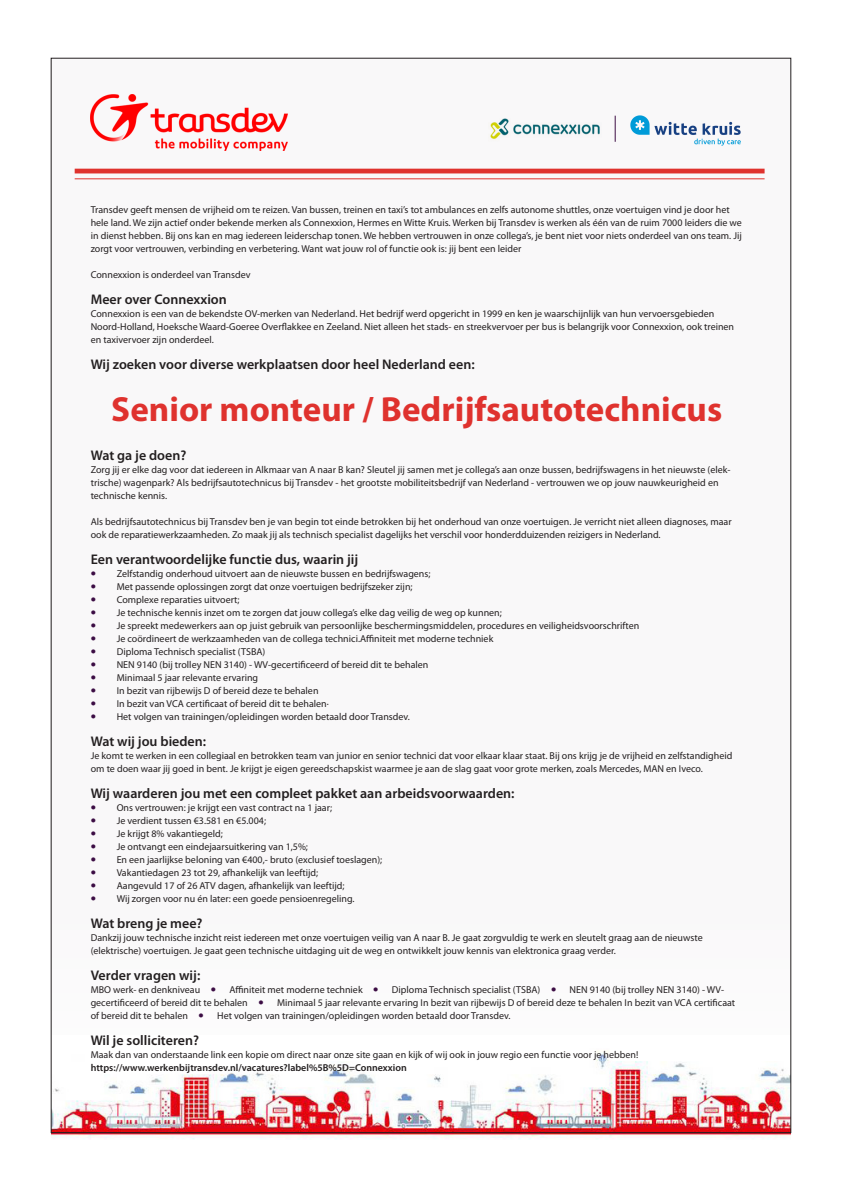
<style>
.page{position:relative;width:842px;height:1191px;background:#fff}
.page>*{position:absolute;margin:0;border:0;box-sizing:border-box;transform-origin:0 0}
.t1{font:700 35px "Myriad Pro";color:#df322e}
.t2{font:600 14px "Myriad Pro";color:#231f20}
.t3{font:10px/13px "Myriad Pro";color:#231f20}
.t4{font:600 10px "Myriad Pro";color:#231f20}
.s1{color:#3c0d44}
</style>
<div class="page">
<div style="left:51px;top:58px;width:740px;height:1019px;background:#f9f8f9"></div>
<img style="left:51px;top:1054px;width:740px;height:86px">
<hr style="left:75px;top:169px;width:689px;height:4px;background:#df322e">
<hr style="left:75px;top:178px;width:689px;height:1px;background:#df322e">
<img style="left:91px;top:94px;width:196px;height:56px">
<img style="left:630px;top:116px;width:110px;height:30px">
<img style="left:490px;top:118px;width:110px;height:21px">
<svg style="left:615px;top:116px;width:1px;height:26px"></svg>
<p class="t3" style="left:91px;top:203px;width:653px">Transdev geeft mensen de vrijheid om te reizen. Van bussen, treinen en taxi’s tot ambulances en zelfs autonome shuttles, onze voertuigen vind je door het hele land. We zijn actief onder bekende merken als Connexxion, Hermes en Witte Kruis. Werken bij Transdev is werken als één van de ruim 7000 leiders die we in dienst hebben. Bij ons kan en mag iedereen leiderschap tonen. We hebben vertrouwen in onze collega’s, je bent niet voor niets onderdeel van ons team. Jij zorgt voor vertrouwen, verbinding en verbetering. Want wat jouw rol of functie ook is: jij bent een leider</p>
<p class="t3" style="left:91px;top:268px;width:161px">Connexxion is onderdeel van Transdev</p>
<p class="t2" style="left:91px;top:290px;width:138px">Meer over Connexxion</p>
<p class="t3" style="left:91px;top:307px;width:645px">Connexxion is een van de bekendste OV-merken van Nederland. Het bedrijf werd opgericht in 1999 en ken je waarschijnlijk van hun vervoersgebieden<br>Noord-Holland, Hoeksche Waard-Goeree Overflakkee en Zeeland. Niet alleen het stads- en streekvervoer per bus is belangrijk voor Connexxion, ook treinen en taxivervoer zijn onderdeel.</p>
<p class="t2" style="left:91px;top:355px;width:385px">Wij zoeken voor diverse werkplaatsen door heel Nederland een:</p>
<p class="t1" style="left:111px;top:386px;width:612px">Senior monteur / Bedrijfsautotechnicus</p>
<p class="t2" style="left:91px;top:446px;width:97px">Wat ga je doen?</p>
<p class="t3" style="left:91px;top:463px;width:641px">Zorg jij er elke dag voor dat iedereen in Alkmaar van A naar B kan? Sleutel jij samen met je collega’s aan onze bussen, bedrijfswagens in het nieuwste (elek&shy;trische) wagenpark? Als bedrijfsautotechnicus bij Transdev - het grootste mobiliteitsbedrijf van Nederland - vertrouwen we op jouw nauwkeurigheid en technische kennis.</p>
<p class="t3" style="left:91px;top:515px;width:642px">Als bedrijfsautotechnicus bij Transdev ben je van begin tot einde betrokken bij het onderhoud van onze voertuigen. Je verricht niet alleen diagnoses, maar ook de reparatiewerkzaamheden. Zo maak jij als technisch specialist dagelijks het verschil voor honderdduizenden reizigers in Nederland.</p>
<p class="t2" style="left:91px;top:550px;width:269px">Een verantwoordelijke functie dus, waarin jij</p>
<p class="t3" style="left:91px;top:567px;width:341px"><span class="s1">●</span> Zelfstandig onderhoud uitvoert aan de nieuwste bussen en bedrijfswagens;</p>
<p class="t3" style="left:91px;top:580px;width:323px"><span class="s1">●</span> Met passende oplossingen zorgt dat onze voertuigen bedrijfszeker zijn;</p>
<p class="t3" style="left:91px;top:593px;width:150px"><span class="s1">●</span> Complexe reparaties uitvoert;</p>
<p class="t3" style="left:91px;top:606px;width:413px"><span class="s1">●</span> Je technische kennis inzet om te zorgen dat jouw collega’s elke dag veilig de weg op kunnen;</p>
<p class="t3" style="left:91px;top:619px;width:550px"><span class="s1">●</span> Je spreekt medewerkers aan op juist gebruik van persoonlijke beschermingsmiddelen, procedures en veiligheidsvoorschriften</p>
<p class="t3" style="left:91px;top:632px;width:404px"><span class="s1">●</span> Je coördineert de werkzaamheden van de collega technici.Affiniteit met moderne techniek</p>
<p class="t3" style="left:91px;top:645px;width:176px"><span class="s1">●</span> Diploma Technisch specialist (TSBA)</p>
<p class="t3" style="left:91px;top:658px;width:339px"><span class="s1">●</span> NEN 9140 (bij trolley NEN 3140) - WV-gecertificeerd of bereid dit te behalen</p>
<p class="t3" style="left:91px;top:671px;width:169px"><span class="s1">●</span> Minimaal 5 jaar relevante ervaring</p>
<p class="t3" style="left:91px;top:684px;width:229px"><span class="s1">●</span> In bezit van rijbewijs D of bereid deze te behalen</p>
<p class="t3" style="left:91px;top:697px;width:240px"><span class="s1">●</span> In bezit van VCA certificaat of bereid dit te behalen·</p>
<p class="t3" style="left:91px;top:710px;width:321px"><span class="s1">●</span> Het volgen van trainingen/opleidingen worden betaald door Transdev.</p>
<p class="t2" style="left:91px;top:732px;width:117px">Wat wij jou bieden:</p>
<p class="t3" style="left:91px;top:749px;width:643px">Je komt te werken in een collegiaal en betrokken team van junior en senior technici dat voor elkaar klaar staat. Bij ons krijg je de vrijheid en zelfstandigheid om te doen waar jij goed in bent. Je krijgt je eigen gereedschapskist waarmee je aan de slag gaat voor grote merken, zoals Mercedes, MAN en Iveco.</p>
<p class="t2" style="left:91px;top:784px;width:425px">Wij waarderen jou met een compleet pakket aan arbeidsvoorwaarden:</p>
<p class="t3" style="left:91px;top:801px;width:243px"><span class="s1">●</span> Ons vertrouwen: je krijgt een vast contract na 1 jaar;</p>
<p class="t3" style="left:91px;top:814px;width:177px"><span class="s1">●</span> Je verdient tussen €3.581 en €5.004;</p>
<p class="t3" style="left:91px;top:827px;width:134px"><span class="s1">●</span> Je krijgt 8% vakantiegeld;</p>
<p class="t3" style="left:91px;top:840px;width:219px"><span class="s1">●</span> Je ontvangt een eindejaarsuitkering van 1,5%;</p>
<p class="t3" style="left:91px;top:853px;width:293px"><span class="s1">●</span> En een jaarlijkse beloning van €400,- bruto (exclusief toeslagen);</p>
<p class="t3" style="left:91px;top:866px;width:229px"><span class="s1">●</span> Vakantiedagen 23 tot 29, afhankelijk van leeftijd;</p>
<p class="t3" style="left:91px;top:879px;width:255px"><span class="s1">●</span> Aangevuld 17 of 26 ATV dagen, afhankelijk van leeftijd;</p>
<p class="t3" style="left:91px;top:892px;width:265px"><span class="s1">●</span> Wij zorgen voor nu én later: een goede pensioenregeling.</p>
<p class="t2" style="left:91px;top:914px;width:113px">Wat breng je mee?</p>
<p class="t3" style="left:91px;top:931px;width:613px">Dankzij jouw technische inzicht reist iedereen met onze voertuigen veilig van A naar B. Je gaat zorgvuldig te werk en sleutelt graag aan de nieuwste</p>
<p class="t3" style="left:91px;top:944px;width:527px">(elektrische) voertuigen. Je gaat geen technische uitdaging uit de weg en ontwikkelt jouw kennis van elektronica graag verder.</p>
<p class="t2" style="left:91px;top:966px;width:111px">Verder vragen wij:</p>
<p class="t3" style="left:91px;top:983px;width:127px">MBO werk- en denkniveau <span class="s1">●</span></p>
<p class="t3" style="left:229px;top:983px;width:151px">Affiniteit met moderne techniek <span class="s1">●</span></p>
<p class="t3" style="left:392px;top:983px;width:166px">Diploma Technisch specialist (TSBA) <span class="s1">●</span></p>
<p class="t3" style="left:570px;top:983px;width:156px">NEN 9140 (bij trolley NEN 3140) - WV-</p>
<p class="t3" style="left:91px;top:996px;width:174px">gecertificeerd of bereid dit te behalen <span class="s1">●</span></p>
<p class="t3" style="left:277px;top:996px;width:460px">Minimaal 5 jaar relevante ervaring In bezit van rijbewijs D of bereid deze te behalen In bezit van VCA certificaat</p>
<p class="t3" style="left:91px;top:1009px;width:115px">of bereid dit te behalen <span class="s1">●</span></p>
<p class="t3" style="left:217px;top:1009px;width:295px">Het volgen van trainingen/opleidingen worden betaald door Transdev.</p>
<p class="t2" style="left:91px;top:1031px;width:110px">Wil je solliciteren?</p>
<p class="t3" style="left:91px;top:1048px;width:549px">Maak dan van onderstaande link een kopie om direct naar onze site gaan en kijk of wij ook in jouw regio een functie voor je hebben!</p>
<p class="t4" style="left:91px;top:1061px;width:318px">https://www.werkenbijtransdev.nl/vacatures?label%5B%5D=Connexxion</p>
</div>
